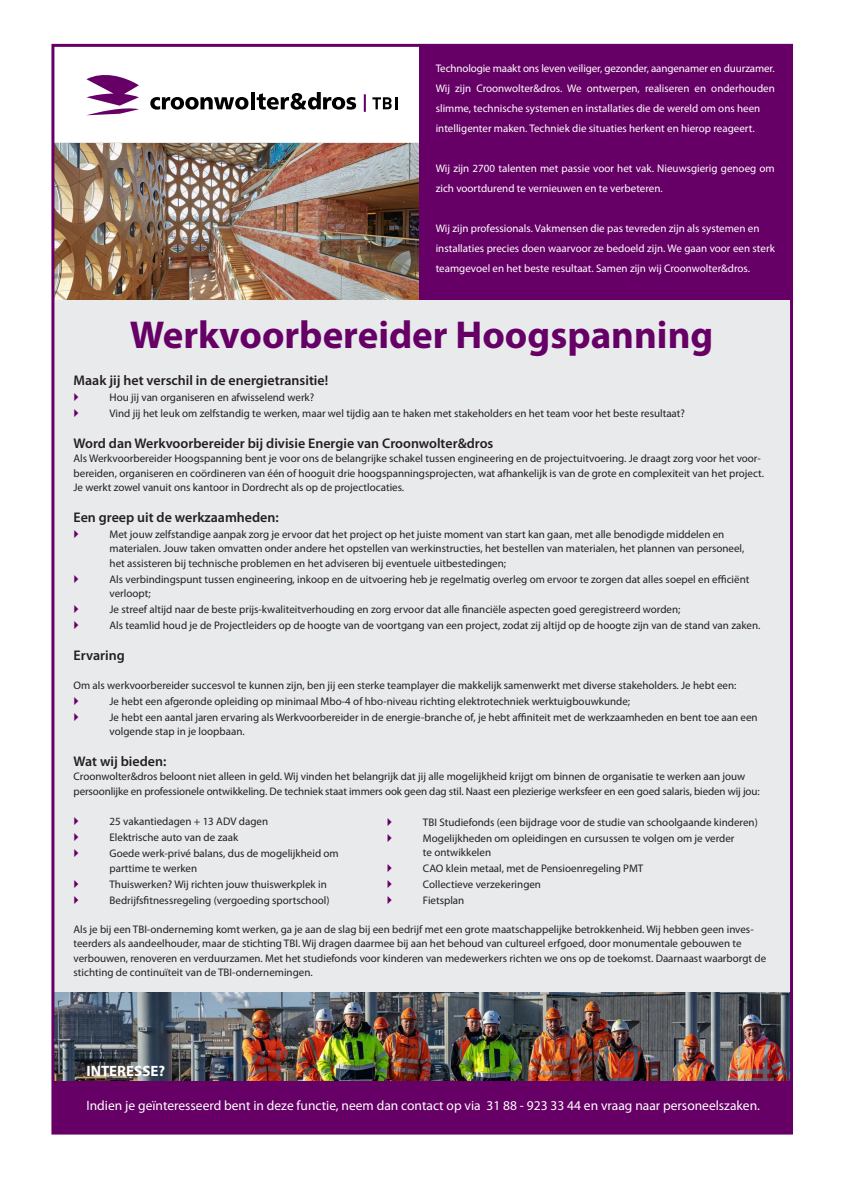
<style>
.page{position:relative;width:842px;height:1191px;background:#fff}
.page>*{position:absolute;margin:0;border:0;box-sizing:border-box;transform-origin:0 0}
.t1{font:700 39px "Myriad Pro";color:#606}
.t2{font:700 15px "Myriad Pro";color:#fff}
.t3{font:600 14px "Myriad Pro";color:#231f20}
.t4{font:13.5px "Myriad Pro";color:#fff}
.t5{font:11px/14.5px "Myriad Pro";color:#231f20}
.t6{font:11px/20px "Myriad Pro";color:#fff}
</style>
<div class="page">
<div style="left:52px;top:143px;width:739px;height:885px;background:#e9eaeb"></div>
<img style="left:55px;top:143px;width:364px;height:157px">
<svg style="left:364px;top:94px;width:2px;height:18px"></svg>
<svg style="left:372px;top:97px;width:25px;height:12px"></svg>
<svg style="left:86px;top:75px;width:53px;height:40px"></svg>
<hr style="left:251px;top:92px;width:4px;height:17px;background:#000">
<svg style="left:257px;top:92px;width:99px;height:18px"></svg>
<svg style="left:150px;top:97px;width:98px;height:13px"></svg>
<div style="left:419px;top:46px;width:373px;height:254px;background:#606"></div>
<img style="left:55px;top:992px;width:734px;height:89px">
<div style="left:52px;top:1081px;width:740px;height:53px;background:#606"></div>
<p class="t6" style="left:436px;top:58px;width:341px;text-align:justify">Technologie maakt ons leven veiliger, gezonder, aangenamer en duurzamer.<br>Wij zijn Croonwolter&amp;dros. We ontwerpen, realiseren en onderhouden slimme, technische systemen en installaties die de wereld om ons heen</p>
<p class="t6" style="left:436px;top:118px;width:320px">intelligenter maken. Techniek die situaties herkent en hierop reageert.</p>
<p class="t6" style="left:436px;top:158px;width:341px">Wij zijn 2700 talenten met passie voor het vak. Nieuwsgierig genoeg om zich voortdurend te vernieuwen en te verbeteren.</p>
<p class="t6" style="left:436px;top:218px;width:325px">Wij zijn professionals. Vakmensen die pas tevreden zijn als systemen en</p>
<p class="t6" style="left:436px;top:238px;width:341px">installaties precies doen waarvoor ze bedoeld zijn. We gaan voor een sterk teamgevoel en het beste resultaat. Samen zijn wij Croonwolter&amp;dros.</p>
<p class="t1" style="left:130px;top:309px;width:585px">Werkvoorbereider Hoogspanning</p>
<p class="t3" style="left:74px;top:371px;width:256px">Maak jij het verschil in de energietransitie!</p>
<p class="t5" style="left:110px;top:390px;width:206px">Hou jij van organiseren en afwisselend werk?</p>
<p class="t5" style="left:110px;top:406px;width:577px">Vind jij het leuk om zelfstandig te werken, maar wel tijdig aan te haken met stakeholders en het team voor het beste resultaat?</p>
<p class="t3" style="left:74px;top:434px;width:421px">Word dan Werkvoorbereider bij divisie Energie van Croonwolter&amp;dros</p>
<p class="t5" style="left:74px;top:451px;width:692px">Als Werkvoorbereider Hoogspanning bent je voor ons de belangrijke schakel tussen engineering en de projectuitvoering. Je draagt zorg voor het voor&shy;bereiden, organiseren en coördineren van één of hooguit drie hoogspanningsprojecten, wat afhankelijk is van de grote en complexiteit van het project.<br>Je werkt zowel vanuit ons kantoor in Dordrecht als op de projectlocaties.</p>
<p class="t3" style="left:74px;top:508px;width:207px">Een greep uit de werkzaamheden:</p>
<p class="t5" style="left:110px;top:526px;width:616px">Met jouw zelfstandige aanpak zorg je ervoor dat het project op het juiste moment van start kan gaan, met alle benodigde middelen en</p>
<p class="t5" style="left:110px;top:541px;width:636px">materialen. Jouw taken omvatten onder andere het opstellen van werkinstructies, het bestellen van materialen, het plannen van personeel,</p>
<p class="t5" style="left:110px;top:555px;width:398px">het assisteren bij technische problemen en het adviseren bij eventuele uitbestedingen;</p>
<p class="t5" style="left:110px;top:571px;width:641px">Als verbindingspunt tussen engineering, inkoop en de uitvoering heb je regelmatig overleg om ervoor te zorgen dat alles soepel en efficiënt verloopt;</p>
<p class="t5" style="left:110px;top:602px;width:572px">Je streef altijd naar de beste prijs-kwaliteitverhouding en zorg ervoor dat alle financiële aspecten goed geregistreerd worden;</p>
<p class="t5" style="left:110px;top:618px;width:652px">Als teamlid houd je de Projectleiders op de hoogte van de voortgang van een project, zodat zij altijd op de hoogte zijn van de stand van zaken.</p>
<p class="t3" style="left:74px;top:646px;width:53px">Ervaring</p>
<p class="t5" style="left:74px;top:677px;width:664px">Om als werkvoorbereider succesvol te kunnen zijn, ben jij een sterke teamplayer die makkelijk samenwerkt met diverse stakeholders. Je hebt een:</p>
<p class="t5" style="left:110px;top:693px;width:522px">Je hebt een afgeronde opleiding op minimaal Mbo-4 of hbo-niveau richting elektrotechniek werktuigbouwkunde;</p>
<p class="t5" style="left:110px;top:709px;width:650px">Je hebt een aantal jaren ervaring als Werkvoorbereider in de energie-branche of, je hebt affiniteit met de werkzaamheden en bent toe aan een volgende stap in je loopbaan.</p>
<p class="t3" style="left:74px;top:752px;width:94px">Wat wij bieden:</p>
<p class="t5" style="left:74px;top:769px;width:673px">Croonwolter&amp;dros beloont niet alleen in geld. Wij vinden het belangrijk dat jij alle mogelijkheid krijgt om binnen de organisatie te werken aan jouw</p>
<p class="t5" style="left:74px;top:783px;width:688px">persoonlijke en professionele ontwikkeling. De techniek staat immers ook geen dag stil. Naast een plezierige werksfeer en een goed salaris, bieden wij jou:</p>
<p class="t5" style="left:110px;top:814px;width:160px">25 vakantiedagen + 13 ADV dagen</p>
<p class="t5" style="left:110px;top:830px;width:130px">Elektrische auto van de zaak</p>
<p class="t5" style="left:110px;top:846px;width:231px">Goede werk-privé balans, dus de mogelijkheid om</p>
<p class="t5" style="left:110px;top:860px;width:89px">parttime te werken</p>
<p class="t5" style="left:110px;top:876px;width:219px">Thuiswerken? Wij richten jouw thuiswerkplek in</p>
<p class="t5" style="left:110px;top:892px;width:221px">Bedrijfsfitnessregeling (vergoeding sportschool)</p>
<p class="t5" style="left:74px;top:921px;width:694px">Als je bij een TBI-onderneming komt werken, ga je aan de slag bij een bedrijf met een grote maatschappelijke betrokkenheid. Wij hebben geen inves&shy;teerders als aandeelhouder, maar de stichting TBI. Wij dragen daarmee bij aan het behoud van cultureel erfgoed, door monumentale gebouwen te verbouwen, renoveren en verduurzamen. Met het studiefonds voor kinderen van medewerkers richten we ons op de toekomst. Daarnaast waarborgt de stichting de continuïteit van de TBI-ondernemingen.</p>
<p class="t5" style="left:423px;top:814px;width:336px">TBI Studiefonds (een bijdrage voor de studie van schoolgaande kinderen)</p>
<p class="t5" style="left:423px;top:830px;width:313px">Mogelijkheden om opleidingen en cursussen te volgen om je verder</p>
<p class="t5" style="left:423px;top:845px;width:70px">te ontwikkelen</p>
<p class="t5" style="left:423px;top:861px;width:222px">CAO klein metaal, met de Pensioenregeling PMT</p>
<p class="t5" style="left:423px;top:877px;width:120px">Collectieve verzekeringen</p>
<p class="t5" style="left:423px;top:893px;width:43px">Fietsplan</p>
<p class="t2" style="left:86px;top:1061px;width:80px">INTERESSE?</p>
<p class="t4" style="left:86px;top:1097px;width:675px">Indien je geïnteresseerd bent in deze functie, neem dan contact op via 31 88 - 923 33 44 en vraag naar personeelszaken.</p>
</div>
